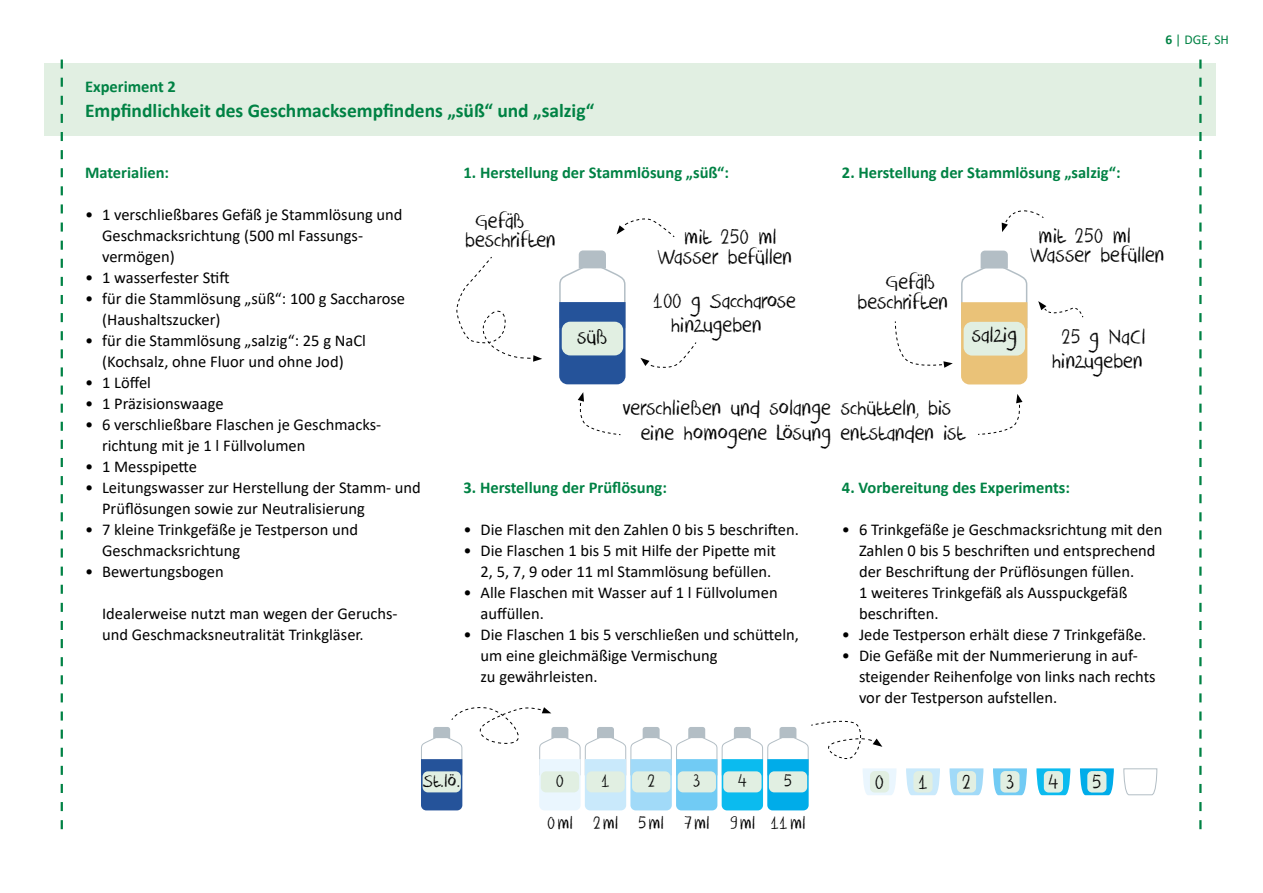
<style>
.page{position:relative;width:1263px;height:893px;background:#fff}
.page>*{position:absolute;margin:0;border:0;box-sizing:border-box;transform-origin:0 0}
.t1{font:24px "DK Crayon Crumble";color:#000}
.t2{font:23.1px "DK Crayon Crumble";color:#000}
.t3{font:20.4px "DK Crayon Crumble";color:#000}
.t4{font:700 19.5px "Calibri";color:#008244}
.t5{font:16.5px/21px "Calibri";color:#000}
.t6{font:700 16.5px "Calibri";color:#008244}
.t7{font:13.5px "Calibri";color:#008244}
.s1{font-weight:700}
</style>
<div class="page">
<div style="left:45px;top:64px;width:1171px;height:72px;background:#e1efe2"></div>
<svg style="left:61px;top:60px;width:2px;height:769px"></svg>
<svg style="left:1199px;top:60px;width:2px;height:769px"></svg>
<svg style="left:559px;top:250px;width:67px;height:134px"></svg>
<div style="left:562px;top:322px;width:61px;height:33px;background:#e1efe2;border-radius:9px"></div>
<svg style="left:456px;top:256px;width:86px;height:106px"></svg>
<svg style="left:617px;top:218px;width:58px;height:19px"></svg>
<svg style="left:640px;top:342px;width:57px;height:26px"></svg>
<svg style="left:961px;top:251px;width:67px;height:133px"></svg>
<div style="left:963px;top:322px;width:62px;height:34px;background:#e1efe2;border-radius:9px"></div>
<svg style="left:1038px;top:301px;width:46px;height:17px"></svg>
<svg style="left:1002px;top:210px;width:42px;height:22px"></svg>
<svg style="left:895px;top:321px;width:58px;height:47px"></svg>
<svg style="left:578px;top:392px;width:43px;height:43px"></svg>
<svg style="left:978px;top:394px;width:44px;height:41px"></svg>
<svg style="left:906px;top:768px;width:34px;height:27px"></svg>
<svg style="left:949px;top:768px;width:34px;height:27px"></svg>
<svg style="left:1036px;top:768px;width:34px;height:27px"></svg>
<svg style="left:993px;top:768px;width:34px;height:27px"></svg>
<svg style="left:1080px;top:768px;width:34px;height:27px"></svg>
<svg style="left:1123px;top:768px;width:35px;height:28px"></svg>
<div style="left:1000px;top:771px;width:19px;height:21px;background:#e1efe2;border-radius:5px"></div>
<div style="left:913px;top:771px;width:19px;height:21px;background:#e1efe2;border-radius:5px"></div>
<div style="left:957px;top:771px;width:19px;height:21px;background:#e1efe2;border-radius:5px"></div>
<div style="left:1044px;top:771px;width:19px;height:21px;background:#e1efe2;border-radius:5px"></div>
<div style="left:1087px;top:771px;width:19px;height:21px;background:#e1efe2;border-radius:5px"></div>
<svg style="left:421px;top:707px;width:475px;height:103px"></svg>
<p class="t6" style="left:85px;top:75px;width:92px">Experiment 2</p>
<p class="t4" style="left:85px;top:97px;width:511px">Empfindlichkeit des Geschmacksempfindens „süß“ und „salzig“</p>
<p class="t7" style="left:1165px;top:30px;width:65px"><span class="s1">6</span> | DGE, SH</p>
<p class="t6" style="left:85px;top:161px;width:86px">Materialien:</p>
<p class="t5" style="left:102px;top:204px;width:302px;text-indent:-17px">• 1 verschließbares Gefäß je Stammlösung und<br>Geschmacksrichtung (500 ml Fassungs&shy;vermögen)</p>
<p class="t5" style="left:85px;top:267px;width:146px">• 1 wasserfester Stift</p>
<p class="t5" style="left:102px;top:288px;width:305px;text-indent:-17px">• für die Stammlösung „süß“: 100 g Saccharose (Haushaltszucker)</p>
<p class="t5" style="left:85px;top:330px;width:282px;text-align:center">• für die Stammlösung „salzig“: 25 g NaCl (Kochsalz, ohne Fluor und ohne Jod)</p>
<p class="t5" style="left:85px;top:372px;width:67px">• 1 Löffel</p>
<p class="t5" style="left:85px;top:393px;width:140px">• 1 Präzisionswaage</p>
<p class="t5" style="left:102px;top:414px;width:281px;text-indent:-17px">• 6 verschließbare Flaschen je Geschmacks&shy;richtung mit je 1 l Füllvolumen</p>
<p class="t5" style="left:85px;top:456px;width:114px">• 1 Messpipette</p>
<p class="t5" style="left:102px;top:477px;width:320px;text-indent:-17px">• Leitungswasser zur Herstellung der Stamm- und<br>Prüflösungen sowie zur Neutralisierung</p>
<p class="t5" style="left:102px;top:519px;width:258px;text-indent:-17px">• 7 kleine Trinkgefäße je Testperson und<br>Geschmacksrichtung</p>
<p class="t5" style="left:85px;top:561px;width:140px">• Bewertungsbogen</p>
<p class="t5" style="left:102px;top:603px;width:297px">Idealerweise nutzt man wegen der Geruchs&shy;und Geschmacksneutralität Trinkgläser.</p>
<p class="t6" style="left:463px;top:161px;width:267px">1. Herstellung der Stammlösung „süß“:</p>
<p class="t6" style="left:842px;top:161px;width:280px">2. Herstellung der Stammlösung „salzig“:</p>
<p class="t1" style="left:475px;top:206px;width:52px">Gefäß</p>
<p class="t1" style="left:466px;top:226px;width:92px">beschriften</p>
<p class="t1" style="left:684px;top:223px;width:94px">mit 250 ml</p>
<p class="t1" style="left:657px;top:242px;width:137px">Wasser befüllen</p>
<p class="t1" style="left:653px;top:287px;width:145px">100 g Saccharose</p>
<p class="t1" style="left:671px;top:311px;width:92px">hinzugeben</p>
<p class="t1" style="left:971px;top:321px;width:47px">salzig</p>
<p class="t1" style="left:885px;top:268px;width:52px">Gefäß</p>
<p class="t1" style="left:858px;top:287px;width:92px">beschriften</p>
<p class="t1" style="left:577px;top:323px;width:32px">süß</p>
<p class="t1" style="left:622px;top:394px;width:330px">verschließen und solange schütteln, bis</p>
<p class="t1" style="left:641px;top:419px;width:326px">eine homogene Lösung entstanden ist</p>
<p class="t1" style="left:1039px;top:221px;width:94px">mit 250 ml</p>
<p class="t1" style="left:1029px;top:241px;width:137px">Wasser befüllen</p>
<p class="t1" style="left:1061px;top:322px;width:86px">25 g NaCl</p>
<p class="t1" style="left:1052px;top:346px;width:92px">hinzugeben</p>
<p class="t6" style="left:463px;top:476px;width:205px">3. Herstellung der Prüflösung:</p>
<p class="t5" style="left:463px;top:519px;width:337px">• Die Flaschen mit den Zahlen 0 bis 5 beschriften.</p>
<p class="t5" style="left:463px;top:540px;width:314px;text-align:right">• Die Flaschen 1 bis 5 mit Hilfe der Pipette mit<br>2, 5, 7, 9 oder 11 ml Stammlösung befüllen.</p>
<p class="t5" style="left:480px;top:582px;width:299px;text-indent:-17px">• Alle Flaschen mit Wasser auf 1 l Füllvolumen auffüllen.</p>
<p class="t5" style="left:480px;top:624px;width:320px;text-indent:-17px">• Die Flaschen 1 bis 5 verschließen und schütteln, um eine gleichmäßige Vermischung<br>zu gewährleisten.</p>
<p class="t6" style="left:842px;top:476px;width:229px">4. Vorbereitung des Experiments:</p>
<p class="t5" style="left:859px;top:519px;width:305px;text-indent:-17px">• 6 Trinkgefäße je Geschmacksrichtung mit den Zahlen 0 bis 5 beschriften und entsprechend der Beschriftung der Prüflösungen füllen.<br>1 weiteres Trinkgefäß als Ausspuckgefäß beschriften.</p>
<p class="t5" style="left:842px;top:624px;width:306px">• Jede Testperson erhält diese 7 Trinkgefäße.</p>
<p class="t5" style="left:859px;top:645px;width:298px;text-indent:-17px">• Die Gefäße mit der Nummerierung in auf&shy;steigender Reihenfolge von links nach rechts vor der Testperson aufstellen.</p>
<p class="t3" style="left:423px;top:769px;width:39px">St.lö.</p>
<p class="t3" style="left:556px;top:769px;width:10px">0</p>
<p class="t3" style="left:601px;top:769px;width:10px">1</p>
<p class="t3" style="left:647px;top:769px;width:10px">2</p>
<p class="t3" style="left:693px;top:769px;width:9px">3</p>
<p class="t3" style="left:737px;top:769px;width:11px">4</p>
<p class="t3" style="left:784px;top:769px;width:10px">5</p>
<p class="t3" style="left:547px;top:811px;width:27px">0ml</p>
<p class="t3" style="left:593px;top:811px;width:27px">2ml</p>
<p class="t3" style="left:638px;top:811px;width:27px">5ml</p>
<p class="t3" style="left:684px;top:811px;width:27px">7ml</p>
<p class="t3" style="left:729px;top:811px;width:27px">9ml</p>
<p class="t3" style="left:770px;top:811px;width:36px">11ml</p>
<p class="t2" style="left:875px;top:769px;width:11px">0</p>
<p class="t2" style="left:918px;top:769px;width:11px">1</p>
<p class="t2" style="left:962px;top:769px;width:11px">2</p>
<p class="t2" style="left:1006px;top:769px;width:10px">3</p>
<p class="t2" style="left:1048px;top:769px;width:13px">4</p>
<p class="t2" style="left:1092px;top:769px;width:11px">5</p>
</div>
